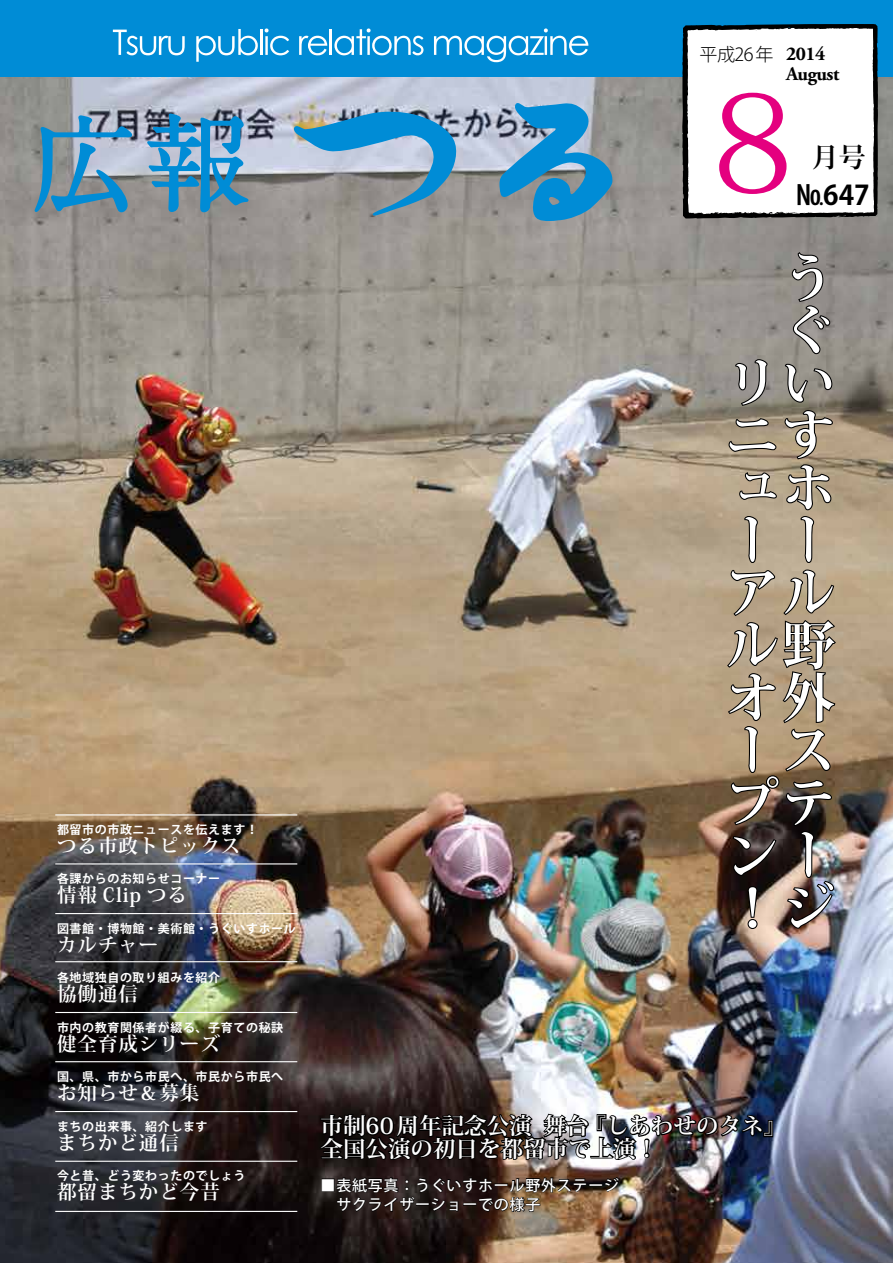
<style>
.page{position:relative;width:893px;height:1263px;background:#fff}
.page>*{position:absolute;margin:0;border:0;box-sizing:border-box;transform-origin:0 0}
.t1{font:135px "Koz Min Pro";color:#e4007f}
.t2{font:700 52.5px "Koz Min Pro";color:#fff}
.t3{font:700 27px "Koz Go Pro";color:#000}
.t4{font:700 27px "Koz Min Pro";color:#000}
.t5{font:700 22.5px/22.5px "Koz Min Pro";color:#fff}
.t6{font:700 19.5px "Koz Min Pro";letter-spacing:.05em;color:#fff}
.t7{font:700 19.5px/19.5px "Adobe Garamond Pro";letter-spacing:-.025em;color:#000}
.t8{font:300 18px "Koz Go Pro";letter-spacing:-.025em;color:#000}
.t9{font:500 15px/19.5px "Koz Go Pro";letter-spacing:.05em;color:#fff}
.t10{font:700 12px "Koz Go Pro";letter-spacing:.05em;color:#fff}
</style>
<div class="page">
<img style="left:0;top:77px;width:893px;height:1186px">
<svg style="left:35px;top:115px;width:97px;height:97px;background:#6e99b3"></svg>
<svg style="left:147px;top:113px;width:101px;height:99px;background:#5b96b9"></svg>
<div style="left:0;top:0;width:893px;height:77px;background:#008cd6"></div>
<svg style="left:292px;top:110px;width:167px;height:106px;background:#769eb6"></svg>
<svg style="left:499px;top:101px;width:115px;height:120px;background:#5096bd"></svg>
<svg style="left:681px;top:24px;width:198px;height:197px"></svg>
<svg style="left:113px;top:30px;width:72px;height:25px"></svg>
<svg style="left:196px;top:29px;width:62px;height:33px"></svg>
<hr style="left:260px;top:29px;width:2px;height:26px;background:#fff">
<svg style="left:265px;top:28px;width:24px;height:27px"></svg>
<svg style="left:299px;top:36px;width:28px;height:19px"></svg>
<hr style="left:330px;top:29px;width:2px;height:26px;background:#fff">
<svg style="left:334px;top:28px;width:89px;height:27px"></svg>
<svg style="left:434px;top:28px;width:154px;height:34px"></svg>
<hr style="left:55px;top:913px;width:242px;height:1px;background:#fff">
<hr style="left:55px;top:814px;width:242px;height:1px;background:#fff">
<hr style="left:55px;top:863px;width:242px;height:1px;background:#fff">
<hr style="left:55px;top:961px;width:242px;height:1px;background:#fff">
<hr style="left:55px;top:1012px;width:242px;height:1px;background:#fff">
<hr style="left:55px;top:1061px;width:242px;height:1px;background:#fff">
<hr style="left:55px;top:1111px;width:242px;height:1px;background:#fff">
<hr style="left:55px;top:1161px;width:242px;height:1px;background:#fff">
<hr style="left:55px;top:1211px;width:242px;height:1px;background:#fff">
<svg style="left:726px;top:250px;width:111px;height:680px;background:#847768"></svg>
<img style="left:285px;top:1080px;width:489px;height:132px">
<p class="t10" style="left:57px;top:821px;width:203px">都留市の市政ニュースを伝えます!</p>
<h3 class="t6" style="left:57px;top:831px;width:185px">つる市政トピックス</h3>
<p class="t10" style="left:57px;top:871px;width:165px">各課からのお知らせコーナー</p>
<h3 class="t6" style="left:57px;top:881px;width:132px">情報 Clip つる</h3>
<p class="t10" style="left:57px;top:920px;width:240px">図書館・博物館・美術館・うぐいすホール</p>
<h3 class="t6" style="left:57px;top:930px;width:103px">カルチャー</h3>
<p class="t10" style="left:57px;top:970px;width:165px">各地域独自の取り組みを紹介</p>
<h3 class="t6" style="left:57px;top:980px;width:82px">協働通信</h3>
<p class="t10" style="left:57px;top:1019px;width:228px">市内の教育関係者が綴る、子育ての秘訣</p>
<h3 class="t6" style="left:57px;top:1029px;width:164px">健全育成シリーズ</h3>
<p class="t10" style="left:57px;top:1069px;width:228px">国、県、市から市民へ、市民から市民へ</p>
<h3 class="t6" style="left:57px;top:1079px;width:144px">お知らせ＆募集</h3>
<p class="t10" style="left:57px;top:1118px;width:152px">まちの出来事、紹介します</p>
<h3 class="t6" style="left:57px;top:1128px;width:123px">まちかど通信</h3>
<p class="t10" style="left:57px;top:1168px;width:190px">今と昔、どう変わったのでしょう</p>
<h3 class="t6" style="left:57px;top:1178px;width:164px">都留まちかど今昔</h3>
<h3 class="t8" style="left:699px;top:43px;width:76px">平成26年</h3>
<h3 class="t7" style="left:786px;top:45px;width:55px">2014<br>August</h3>
<h1 class="t1" style="left:685px;top:47px;width:136px">８</h1>
<h3 class="t4" style="left:812px;top:138px;width:55px">月号</h3>
<h3 class="t3" style="left:796px;top:177px;width:75px">No647</h3>
<h2 class="t2" style="left:783px;top:240px;width:41px">う</h2>
<h2 class="t2" style="left:783px;top:292px;width:48px">ぐ</h2>
<h2 class="t2" style="left:726px;top:345px;width:106px">リい</h2>
<h2 class="t2" style="left:726px;top:397px;width:107px">ニす</h2>
<h2 class="t2" style="left:726px;top:450px;width:105px">ュホ</h2>
<h2 class="t2" style="left:783px;top:502px;width:32px">ー</h2>
<h2 class="t2" style="left:726px;top:555px;width:108px">アル</h2>
<h2 class="t2" style="left:726px;top:607px;width:110px">ル野</h2>
<h2 class="t2" style="left:726px;top:660px;width:109px">オ外</h2>
<h2 class="t2" style="left:783px;top:712px;width:48px">ス</h2>
<h2 class="t2" style="left:726px;top:765px;width:106px">プテ</h2>
<h2 class="t2" style="left:726px;top:817px;width:88px">ンー</h2>
<h2 class="t2" style="left:783px;top:870px;width:52px">ジ</h2>
<h2 class="t2" style="left:726px;top:502px;width:32px">ー</h2>
<h2 class="t2" style="left:726px;top:712px;width:32px">ー</h2>
<h2 class="t2" style="left:726px;top:870px;width:32px">!</h2>
<h3 class="t5" style="left:321px;top:1114px;width:339px">市制60周年記念公演<br>全国公演の初日を都留市で上演!</h3>
<p class="t9" style="left:321px;top:1176px;width:300px">■表紙写真：うぐいすホール野外ステージ　サクライザーショーでの様子</p>
<h3 class="t5" style="left:544px;top:1114px;width:46px">舞台</h3>
<h3 class="t5" style="left:584px;top:1114px;width:204px">『しあわせのタネ『</h3>
</div>
